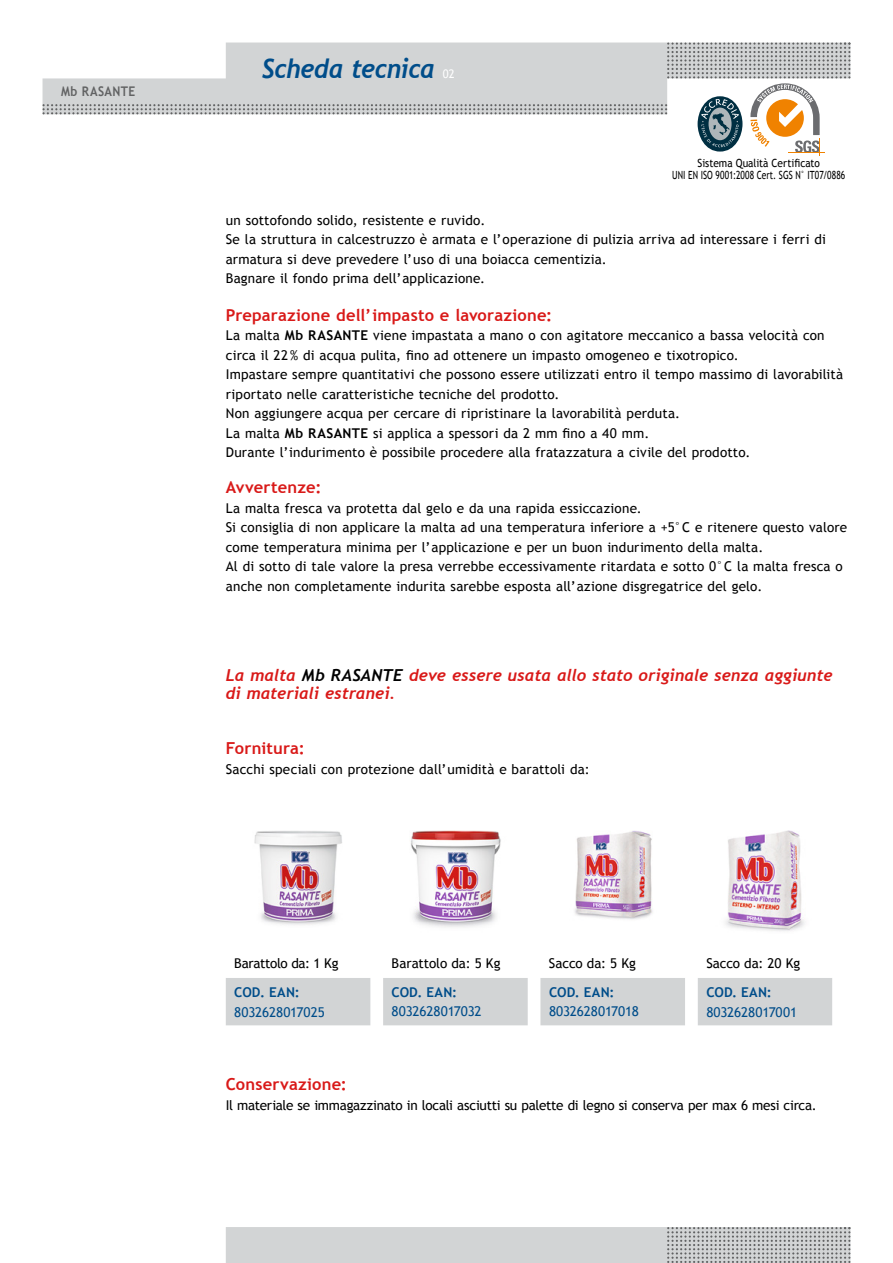
<style>
.page{position:relative;width:893px;height:1263px;background:#fff}
.page>*{position:absolute;margin:0;border:0;box-sizing:border-box;transform-origin:0 0}
.t1{font:italic 700 26.55px "Trebuchet";letter-spacing:-.015em;color:#004d8a;scale:.95 1}
.t2{font:italic 700 16.5px/18px "Trebuchet";color:#d91918}
.t3{font:700 16.5px "Trebuchet MS";letter-spacing:.01em;color:#d91918}
.t4{font:13.5px/19.5px "Trebuchet MS";letter-spacing:.01em;color:#000}
.t5{font:13.5px "Trebuchet MS";letter-spacing:-.02em;color:#000}
.t6{font:13.5px "Trebuchet MS";letter-spacing:-.01em;color:#004d8a}
.t7{font:700 13.5px "Trebuchet MS";letter-spacing:.01em;color:#004d8a}
.t8{font:13.5px "Trebuchet MS";letter-spacing:-.025em;color:#000}
.t9{font:700 13.35px "Trebuchet MS";letter-spacing:.03em;color:#616263;scale:.9 1}
.t10{font:11.85px "Trebuchet MS";color:#fff;scale:.95 1}
.t11{font:11.25px/12px "Trebuchet MS";letter-spacing:.005em;color:#000;text-align:center;scale:.9 1}
.s1{font-weight:700}
.s2{color:#000}
</style>
<div class="page">
<svg style="left:226px;top:1227px;width:624px;height:36px;background:#cbcdce"></svg>
<svg style="left:43px;top:43px;width:807px;height:112px"></svg>
<div style="left:226px;top:978px;width:606px;height:47px;background:#d2d4d5"></div>
<img style="left:254px;top:831px;width:88px;height:94px">
<img style="left:411px;top:830px;width:90px;height:97px">
<img style="left:574px;top:830px;width:79px;height:90px">
<img style="left:725px;top:830px;width:80px;height:101px">
<p class="t9" style="left:61px;top:83px;width:84px">Mb RASANTE</p>
<h1 class="t1" style="left:262px;top:53px;width:184px">Scheda tecnica</h1>
<p class="t10" style="left:443px;top:67px;width:14px">02</p>
<p class="t11" style="left:672px;top:157px;width:194px">Sistema Qualità Certificato<br>UNI EN ISO 9001:2008 Cert. SGS N° IT07/0886</p>
<p class="t4" style="left:226px;top:210px;width:602px">un sottofondo solido, resistente e ruvido.<br>Se la struttura in calcestruzzo è armata e l’operazione di pulizia arriva ad interessare i ferri di armatura si deve prevedere l’uso di una boiacca cementizia.<br>Bagnare il fondo prima dell’applicazione.</p>
<p class="t3" style="left:226px;top:304px;width:328px">Preparazione dell’impasto e lavorazione:</p>
<p class="t4" style="left:226px;top:326px;width:619px">La malta <span class="s1">Mb RASANTE</span> viene impastata a mano o con agitatore meccanico a bassa velocità con circa il 22 % di acqua pulita, fino ad ottenere un impasto omogeneo e tixotropico.<br>Impastare sempre quantitativi che possono essere utilizzati entro il tempo massimo di lavorabilità riportato nelle caratteristiche tecniche del prodotto.<br>Non aggiungere acqua per cercare di ripristinare la lavorabilità perduta.<br>La malta <span class="s1">Mb RASANTE</span> si applica a spessori da 2 mm fino a 40 mm.<br>Durante l’indurimento è possibile procedere alla fratazzatura a civile del prodotto.</p>
<p class="t3" style="left:226px;top:477px;width:97px">Avvertenze:</p>
<p class="t4" style="left:226px;top:498px;width:623px">La malta fresca va protetta dal gelo e da una rapida essiccazione.<br>Si consiglia di non applicare la malta ad una temperatura inferiore a +5°C e ritenere questo valore come temperatura minima per l’applicazione e per un buon indurimento della malta.<br>Al di sotto di tale valore la presa verrebbe eccessivamente ritardata e sotto 0°C la malta fresca o anche non completamente indurita sarebbe esposta all’azione disgregatrice del gelo.</p>
<p class="t2" style="left:226px;top:666px;width:608px">La malta <span class="s2">Mb RASANTE</span> deve essere usata allo stato originale senza aggiunte di materiali estranei.</p>
<p class="t3" style="left:226px;top:738px;width:81px">Fornitura:</p>
<p class="t4" style="left:226px;top:759px;width:365px">Sacchi speciali con protezione dall’umidità e barattoli da:</p>
<p class="t8" style="left:234px;top:955px;width:106px">Barattolo da: 1 Kg</p>
<p class="t4" style="left:392px;top:954px;width:110px">Barattolo da: 5 Kg</p>
<p class="t4" style="left:549px;top:954px;width:89px">Sacco da: 5 Kg</p>
<p class="t4" style="left:706px;top:954px;width:96px">Sacco da: 20 Kg</p>
<p class="t7" style="left:234px;top:984px;width:67px">COD. EAN:</p>
<p class="t6" style="left:234px;top:1004px;width:92px">8032628017025</p>
<p class="t7" style="left:392px;top:984px;width:67px">COD. EAN:</p>
<p class="t6" style="left:392px;top:1004px;width:92px">8032628017032</p>
<p class="t7" style="left:549px;top:984px;width:67px">COD. EAN:</p>
<p class="t6" style="left:549px;top:1004px;width:91px">8032628017018</p>
<p class="t7" style="left:706px;top:984px;width:67px">COD. EAN:</p>
<p class="t6" style="left:706px;top:1004px;width:92px">8032628017001</p>
<p class="t3" style="left:226px;top:1074px;width:123px">Conservazione:</p>
<p class="t5" style="left:226px;top:1097px;width:592px">Il materiale se immagazzinato in locali asciutti su palette di legno si conserva per max 6 mesi circa.</p>
</div>
